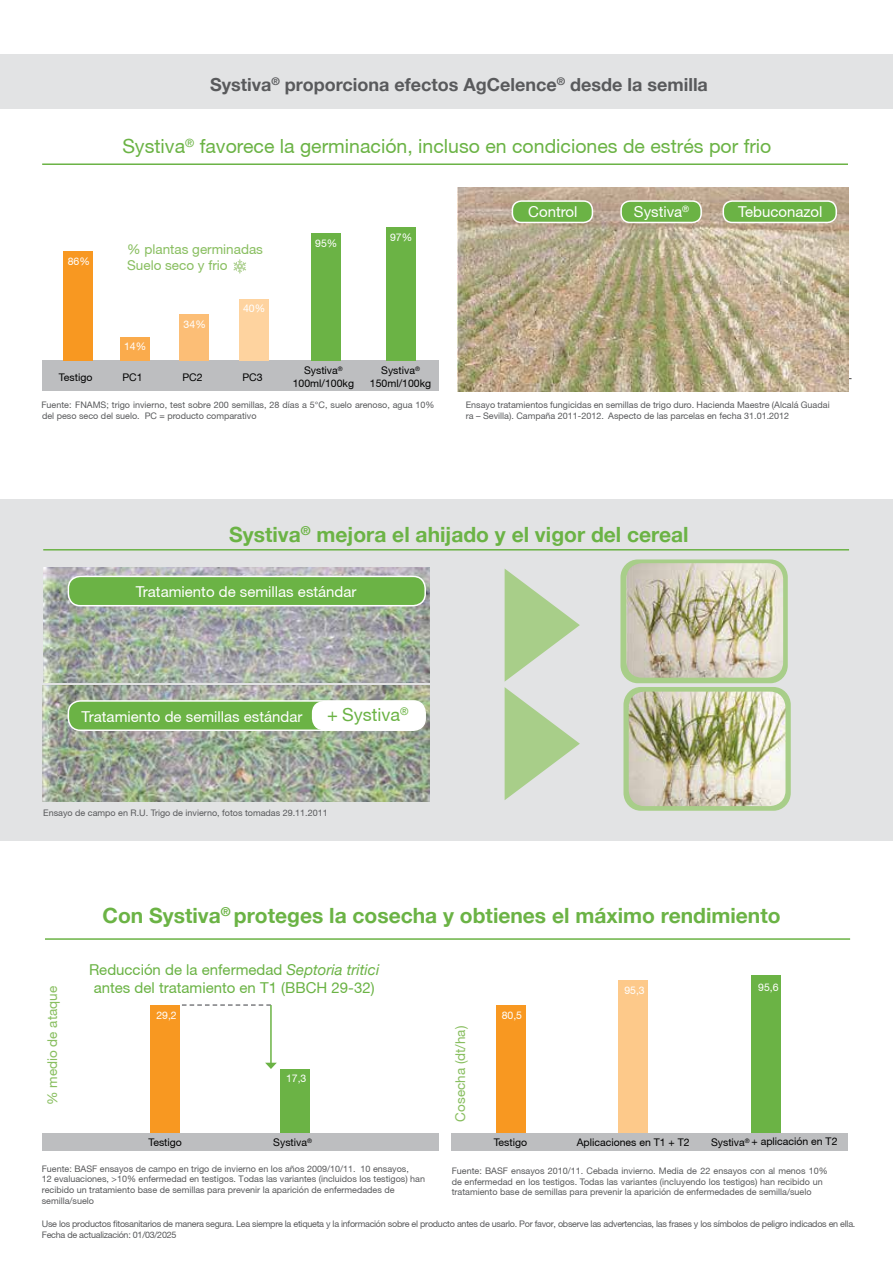
<style>
.page{position:relative;width:893px;height:1263px;background:#fff}
.page>*{position:absolute;margin:0;border:0;box-sizing:border-box;transform-origin:0 0}
.t1{font:700 21px "Helvetica Neue";color:#6bb345}
.t2{font:19.5px "Helvetica 55 Roman";color:#6bb345}
.t3{font:700 18px "Helvetica Neue";color:#595a5c}
.t4{font:18px "Helvetica 55 Roman";color:#6bb345}
.t5{font:15px "Helvetica 55 Roman";color:#fff}
.t6{font:15px/18px "Helvetica 55 Roman";color:#6bb345;text-align:center}
.t7{font:13.5px/16.2px "Helvetica 55 Roman";color:#88be5f}
.t8{font:10.5px/12.6px "Helvetica 55 Roman";color:#010101;text-align:center}
.t9{font:10.5px "Helvetica 55 Roman";color:#fff}
.t10{font:9px/10.8px "Helvetica 55 Roman";color:#595a5c}
.t11{font:9px/10.8px "Helvetica 55 Roman";letter-spacing:-.03em;color:#595a5c}
.t12{font:700 9px "Helvetica Neue";color:#595a5c}
.t13{font:6.15px "Helvetica 55 Roman";color:#010101}
.s1{font-family:"Helvetica Neue";font-style:italic}
</style>
<div class="page">
<div style="left:0;top:500px;width:893px;height:341px;background:#e2e3e4"></div>
<div style="left:623px;top:687px;width:168px;height:124px;background:#a8ce89;border-radius:18px"></div>
<div style="left:620px;top:559px;width:168px;height:124px;background:#a8ce89;border-radius:18px"></div>
<hr style="left:43px;top:549px;width:806px;height:1px;background:#6bb345">
<img style="left:43px;top:567px;width:387px;height:115px">
<img style="left:42px;top:686px;width:387px;height:115px">
<div style="left:68px;top:576px;width:357px;height:30px;background:#6bb345;border-radius:12px"></div>
<div style="left:68px;top:576px;width:358px;height:30px;border:2px solid #fff;border-radius:12px"></div>
<div style="left:68px;top:701px;width:357px;height:29px;background:#6bb345;border-radius:12px"></div>
<div style="left:68px;top:700px;width:358px;height:31px;border:2px solid #fff;border-radius:12px"></div>
<div style="left:312px;top:701px;width:113px;height:29px;background:#fff;border-radius:12px"></div>
<img style="left:626px;top:563px;width:157px;height:115px">
<img style="left:629px;top:692px;width:156px;height:114px">
<svg style="left:505px;top:569px;width:75px;height:231px"></svg>
<hr style="left:45px;top:938px;width:805px;height:2px;background:#6bb345">
<div style="left:42px;top:1133px;width:396px;height:18px;background:#bdbec0"></div>
<div style="left:452px;top:1133px;width:396px;height:18px;background:#bdbec0"></div>
<div style="left:150px;top:1005px;width:30px;height:128px;background:#f89821"></div>
<div style="left:496px;top:1005px;width:29px;height:128px;background:#f89821"></div>
<div style="left:618px;top:980px;width:30px;height:153px;background:#fdc98a"></div>
<div style="left:280px;top:1069px;width:30px;height:64px;background:#6bb345"></div>
<div style="left:751px;top:976px;width:30px;height:157px;background:#6bb345"></div>
<svg style="left:182px;top:1004px;width:89px;height:2px"></svg>
<hr style="left:270px;top:1005px;width:2px;height:58px;background:#6bb345">
<svg style="left:265px;top:1063px;width:12px;height:6px"></svg>
<div style="left:42px;top:360px;width:396px;height:31px;background:#bdbec0"></div>
<hr style="left:42px;top:163px;width:806px;height:2px;background:#6bb345">
<img style="left:458px;top:187px;width:390px;height:204px">
<div style="left:512px;top:201px;width:80px;height:21px;background:#6bb345;border-radius:9px"></div>
<div style="left:512px;top:200px;width:81px;height:23px;border:2px solid #fff;border-radius:9px"></div>
<div style="left:621px;top:201px;width:80px;height:21px;background:#6bb345;border-radius:9px"></div>
<div style="left:620px;top:200px;width:82px;height:23px;border:2px solid #fff;border-radius:9px"></div>
<div style="left:723px;top:201px;width:113px;height:21px;background:#6bb345;border-radius:9px"></div>
<div style="left:722px;top:200px;width:115px;height:23px;border:2px solid #fff;border-radius:9px"></div>
<svg style="left:234px;top:259px;width:12px;height:15px"></svg>
<div style="left:63px;top:251px;width:30px;height:109px;background:#f89821"></div>
<div style="left:120px;top:337px;width:29px;height:23px;background:#faab4c"></div>
<div style="left:179px;top:314px;width:30px;height:46px;background:#fcbe76"></div>
<div style="left:239px;top:299px;width:29px;height:61px;background:#fed39f"></div>
<div style="left:311px;top:233px;width:30px;height:127px;background:#6bb345"></div>
<div style="left:386px;top:227px;width:29px;height:133px;background:#6bb345"></div>
<div style="left:0;top:54px;width:893px;height:54px;background:#e2e3e4"></div>
<h3 class="t3" style="left:210px;top:74px;width:499px">Systiva<sup>®</sup> proporciona efectos AgCelence<sup>®</sup> desde la semilla</h3>
<h2 class="t2" style="left:122px;top:134px;width:651px">Systiva<sup>®</sup> favorece la germinación, incluso en condiciones de estrés por frio</h2>
<p class="t9" style="left:68px;top:255px;width:24px">86%</p>
<h3 class="t7" style="left:127px;top:241px;width:137px">% plantas germinadas<br>Suelo seco y frio</h3>
<p class="t9" style="left:124px;top:340px;width:24px">14%</p>
<p class="t9" style="left:184px;top:318px;width:24px">34%</p>
<p class="t9" style="left:243px;top:302px;width:24px">40%</p>
<p class="t9" style="left:315px;top:236px;width:24px">95%</p>
<p class="t9" style="left:390px;top:231px;width:24px">97%</p>
<p class="t8" style="left:59px;top:370px;width:35px">Testigo</p>
<p class="t8" style="left:122px;top:370px;width:22px">PC1</p>
<p class="t8" style="left:182px;top:370px;width:22px">PC2</p>
<p class="t8" style="left:242px;top:370px;width:22px">PC3</p>
<p class="t8" style="left:293px;top:364px;width:63px">Systiva<sup>®<br></sup>100ml/100kg</p>
<p class="t8" style="left:370px;top:364px;width:63px">Systiva<sup>®<br></sup>150ml/100kg</p>
<p class="t10" style="left:41px;top:400px;width:395px">Fuente: FNAMS; trigo invierno, test sobre 200 semillas, 28 días a 5°C, suelo arenoso, agua 10% del peso seco del suelo. PC = producto comparativo</p>
<h3 class="t5" style="left:528px;top:202px;width:51px">Control</h3>
<h3 class="t5" style="left:634px;top:202px;width:57px">Systiva<sup>®</sup></h3>
<h3 class="t5" style="left:738px;top:202px;width:86px">Tebuconazol</h3>
<p class="t10" style="left:466px;top:400px;width:365px">Ensayo tratamientos fungicidas en semillas de trigo duro. Hacienda Maestre (Alcalá Guadai</p>
<p class="t10" style="left:466px;top:410px;width:325px">ra – Sevilla). Campaña 2011-2012. Aspecto de las parcelas en fecha 31.01.2012</p>
<p class="t12" style="left:849px;top:373px;width:5px">-</p>
<h1 class="t1" style="left:229px;top:521px;width:461px">Systiva<sup>®</sup> mejora el ahijado y el vigor del cereal</h1>
<h3 class="t5" style="left:136px;top:583px;width:222px">Tratamiento de semillas estándar</h3>
<h3 class="t5" style="left:82px;top:707px;width:222px">Tratamiento de semillas estándar</h3>
<h3 class="t4" style="left:327px;top:704px;width:83px">+ Systiva<sup>®</sup></h3>
<p class="t10" style="left:43px;top:807px;width:286px">Ensayo de campo en R.U. Trigo de invierno, fotos tomadas 29.11.2011</p>
<h3 class="t7" style="left:44px;top:1105px;width:121px;rotate:-90deg">% medio de ataque</h3>
<h1 class="t1" style="left:102px;top:902px;width:680px">Con Systiva<sup>®</sup> proteges la cosecha y obtienes el máximo rendimiento</h1>
<h3 class="t6" style="left:89px;top:961px;width:292px">Reducción de la enfermedad <span class="s1">Septoria tritici </span>antes del tratamiento en T1 (BBCH 29-32)</h3>
<p class="t9" style="left:156px;top:1008px;width:22px">29,2</p>
<p class="t9" style="left:502px;top:1008px;width:22px">80,5</p>
<p class="t9" style="left:286px;top:1072px;width:22px">17,3</p>
<h3 class="t7" style="left:452px;top:1122px;width:97px;rotate:-90deg">Cosecha (dt/ha)</h3>
<p class="t9" style="left:624px;top:984px;width:22px">95,3</p>
<p class="t9" style="left:758px;top:981px;width:22px">95,6</p>
<p class="t13" style="left:307px;top:1137px;width:6px">®</p>
<p class="t8" style="left:711px;top:1134px;width:128px">Systiva<sup>®</sup> + aplicación en T2</p>
<p class="t8" style="left:148px;top:1136px;width:35px">Testigo</p>
<p class="t8" style="left:273px;top:1136px;width:35px">Systiva</p>
<p class="t8" style="left:494px;top:1136px;width:35px">Testigo</p>
<p class="t8" style="left:577px;top:1136px;width:114px">Aplicaciones en T1 + T2</p>
<p class="t10" style="left:42px;top:1163px;width:385px">Fuente: BASF ensayos de campo en trigo de invierno en los años 2009/10/11. 10 ensayos,<br>12 evaluaciones, &gt;10% enfermedad en testigos. Todas las variantes (incluidos los testigos) han recibido un tratamiento base de semillas para prevenir la aparición de enfermedades de semilla/suelo</p>
<p class="t11" style="left:42px;top:1218px;width:815px">Use los productos fitosanitarios de manera segura. Lea siempre la etiqueta y la información sobre el producto antes de usarlo. Por favor, observe las advertencias, las frases y los símbolos de peligro indicados en ella.<br>Fecha de actualización: 01/03/2025</p>
<p class="t10" style="left:452px;top:1165px;width:378px">Fuente: BASF ensayos 2010/11. Cebada invierno. Media de 22 ensayos con al menos 10% de enfermedad en los testigos. Todas las variantes (incluyendo los testigos) han recibido un tratamiento base de semillas para prevenir la aparición de enfermedades de semilla/suelo</p>
</div>
